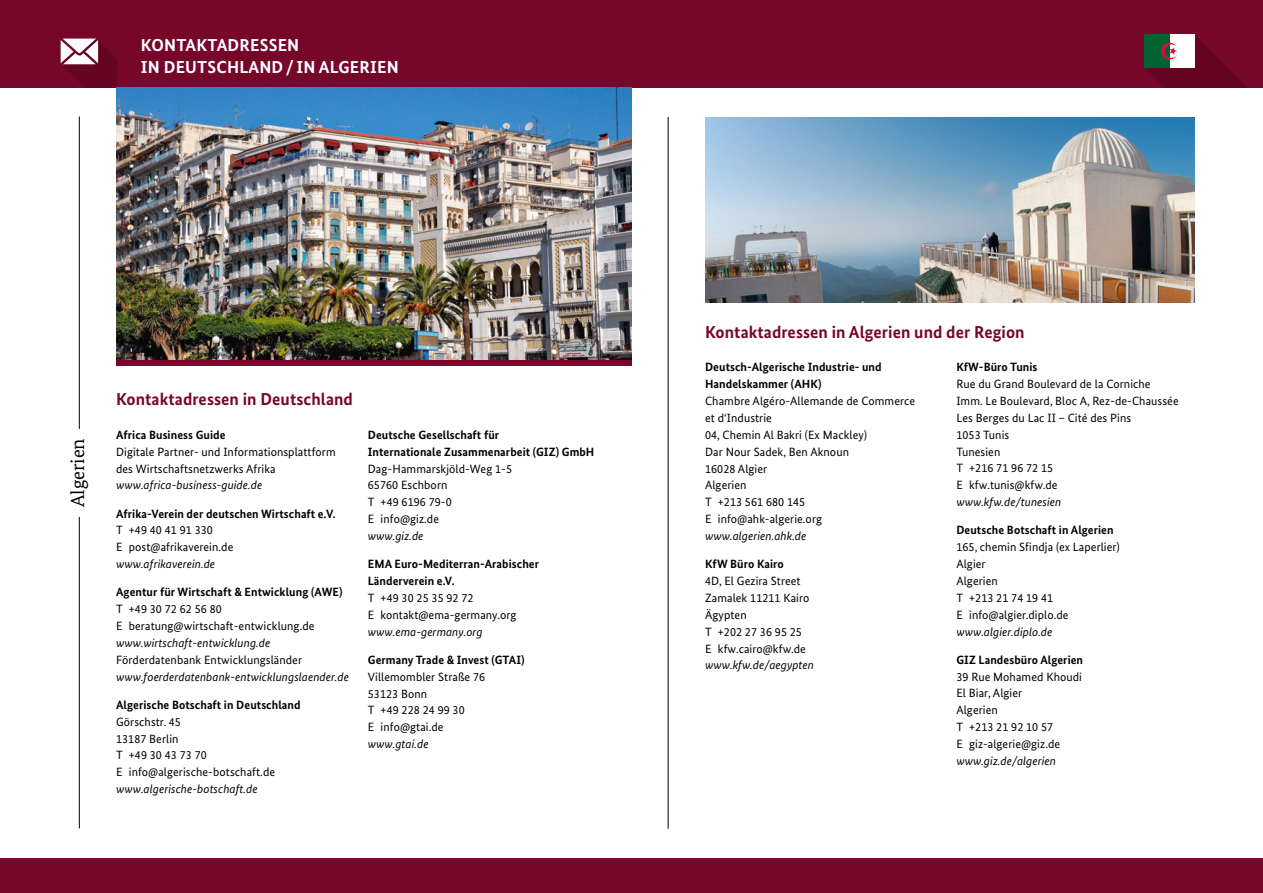
<style>
.page{position:relative;width:1263px;height:893px;background:#fff}
.page>*{position:absolute;margin:0;border:0;box-sizing:border-box;transform-origin:0 0}
.t1{font:19.05px "Bundes Serif";color:#000}
.t2{font:700 17.25px "Bundes Sans";letter-spacing:.005em;color:#77072a}
.t3{font:700 17.25px/22.5px "Bundes Sans";letter-spacing:.01em;color:#fff}
.t4{font:12px/16.8px "Bundes Sans";letter-spacing:.005em;color:#000}
.t5{font:700 12px/16.8px "Bundes Sans";letter-spacing:.005em;color:#000}
.t6{font:italic 12px "Bundes Sans";letter-spacing:.005em;color:#000}
</style>
<div class="page">
<hr style="left:79px;top:117px;width:1px;height:711px;background:#000">
<hr style="left:668px;top:117px;width:1px;height:712px;background:#000">
<div style="left:631px;top:0;width:632px;height:88px;background:#77072a"></div>
<div style="left:0;top:0;width:631px;height:88px;background:#77072a"></div>
<div style="left:0;top:858px;width:631px;height:35px;background:#77072a"></div>
<div style="left:631px;top:858px;width:632px;height:35px;background:#77072a"></div>
<div style="left:71px;top:429px;width:13px;height:88px;background:#fff"></div>
<img style="left:705px;top:117px;width:490px;height:185px">
<svg style="left:1144px;top:34px;width:104px;height:54px"></svg>
<img style="left:116px;top:88px;width:515px;height:272px">
<div style="left:116px;top:360px;width:515px;height:6px;background:#77072a"></div>
<svg style="left:61px;top:39px;width:55px;height:49px"></svg>
<h2 class="t3" style="left:141px;top:33px;width:259px">KONTAKTADRESSEN<br>IN DEUTSCHLAND/ IN ALGERIEN</h2>
<h1 class="t1" style="left:66px;top:507px;width:70px;rotate:-90deg">Algerien</h1>
<h2 class="t2" style="left:116px;top:389px;width:238px">Kontaktadressen in Deutschland</h2>
<p class="t5" style="left:116px;top:426px;width:111px">Africa Business Guide</p>
<p class="t4" style="left:116px;top:443px;width:221px">Digitale Partner- und Informationsplattform des Wirtschaftsnetzwerks Afrika</p>
<p class="t6" style="left:116px;top:478px;width:148px">www.africa-business-guide.de</p>
<p class="t5" style="left:116px;top:505px;width:221px">Afrika-Verein der deutschen Wirtschaft e.V.</p>
<p class="t4" style="left:116px;top:522px;width:119px">T +49 40 41 91 330<br>E post@afrikaverein.de</p>
<p class="t6" style="left:116px;top:557px;width:101px">www.afrikaverein.de</p>
<p class="t5" style="left:116px;top:584px;width:228px">Agentur für Wirtschaft &amp; Entwicklung (AWE)</p>
<p class="t4" style="left:116px;top:600px;width:200px">T +49 30 72 62 56 80<br>E beratung@wirtschaft-entwicklung.de</p>
<p class="t6" style="left:116px;top:635px;width:156px">www.wirtschaft-entwicklung.de</p>
<p class="t4" style="left:116px;top:651px;width:187px">Förderdatenbank Entwicklungsländer</p>
<p class="t6" style="left:116px;top:669px;width:234px">www.foerderdatenbank-entwicklungslaender.de</p>
<p class="t5" style="left:116px;top:696px;width:186px">Algerische Botschaft in Deutschland</p>
<p class="t4" style="left:116px;top:713px;width:160px">Görschstr. 45<br>13187 Berlin<br>T +49 30 43 73 70<br>E info@algerische-botschaft.de</p>
<p class="t6" style="left:116px;top:782px;width:143px">www.algerische-botschaft.de</p>
<p class="t5" style="left:368px;top:426px;width:228px">Deutsche Gesellschaft für<br>Internationale Zusammenarbeit (GIZ) GmbH</p>
<p class="t4" style="left:368px;top:460px;width:146px">Dag-Hammarskjöld-Weg 1-5<br>65760 Eschborn<br>T +49 6196 79-0<br>E info@giz.de</p>
<p class="t6" style="left:368px;top:529px;width:57px">www.giz.de</p>
<p class="t5" style="left:368px;top:555px;width:173px">EMA Euro-Mediterran-Arabischer<br>Länderverein e.V.</p>
<p class="t4" style="left:368px;top:589px;width:150px">T +49 30 25 35 92 72<br>E kontakt@ema-germany.org</p>
<p class="t6" style="left:368px;top:624px;width:116px">www.ema-germany.org</p>
<p class="t5" style="left:368px;top:651px;width:158px">Germany Trade &amp; Invest (GTAI)</p>
<p class="t4" style="left:368px;top:668px;width:119px">Villemombler Straße 76<br>53123 Bonn<br>T +49 228 24 99 30<br>E info@gtai.de</p>
<p class="t6" style="left:368px;top:737px;width:62px">www.gtai.de</p>
<h2 class="t2" style="left:705px;top:321px;width:321px">Kontaktadressen in Algerien und der Region</h2>
<p class="t5" style="left:705px;top:359px;width:178px">Deutsch-Algerische Industrie- und<br>Handelskammer (AHK)</p>
<p class="t4" style="left:705px;top:392px;width:211px">Chambre Algéro-Allemande de Commerce et d‘Industrie<br>04, Chemin Al Bakri (Ex Mackley)<br>Dar Nour Sadek, Ben Aknoun<br>16028 Algier<br>Algerien<br>T +213 561 680 145<br>E info@ahk-algerie.org</p>
<p class="t6" style="left:705px;top:529px;width:103px">www.algerien.ahk.de</p>
<p class="t5" style="left:705px;top:555px;width:80px">KfW Büro Kairo</p>
<p class="t4" style="left:705px;top:572px;width:106px">4D, El Gezira Street<br>Zamalek 11211 Kairo<br>Ägypten<br>T +202 27 36 95 25<br>E kfw.cairo@kfw.de</p>
<p class="t6" style="left:705px;top:658px;width:110px">www.kfw.de/aegypten</p>
<p class="t5" style="left:956px;top:359px;width:83px">KfW-Büro Tunis</p>
<p class="t4" style="left:956px;top:375px;width:224px">Rue du Grand Boulevard de la Corniche<br>Imm. Le Boulevard, Bloc A, Rez-de-Chaussée<br>Les Berges du Lac II – Cité des Pins<br>1053 Tunis<br>Tunesien<br>T +216 71 96 72 15<br>E kfw.tunis@kfw.de</p>
<p class="t6" style="left:956px;top:495px;width:106px">www.kfw.de/tunesien</p>
<p class="t5" style="left:956px;top:522px;width:159px">Deutsche Botschaft in Algerien</p>
<p class="t4" style="left:956px;top:539px;width:165px">165, chemin Sfindja (ex Laperlier)<br>Algier<br>Algerien<br>T +213 21 74 19 41<br>E info@algier.diplo.de</p>
<p class="t6" style="left:956px;top:624px;width:98px">www.algier.diplo.de</p>
<p class="t5" style="left:956px;top:651px;width:128px">GIZ Landesbüro Algerien</p>
<p class="t4" style="left:956px;top:668px;width:127px">39 Rue Mohamed Khoudi<br>El Biar, Algier<br>Algerien<br>T +213 21 92 10 57<br>E giz-algerie@giz.de</p>
<p class="t6" style="left:956px;top:753px;width:101px">www.giz.de/algerien</p>
</div>
